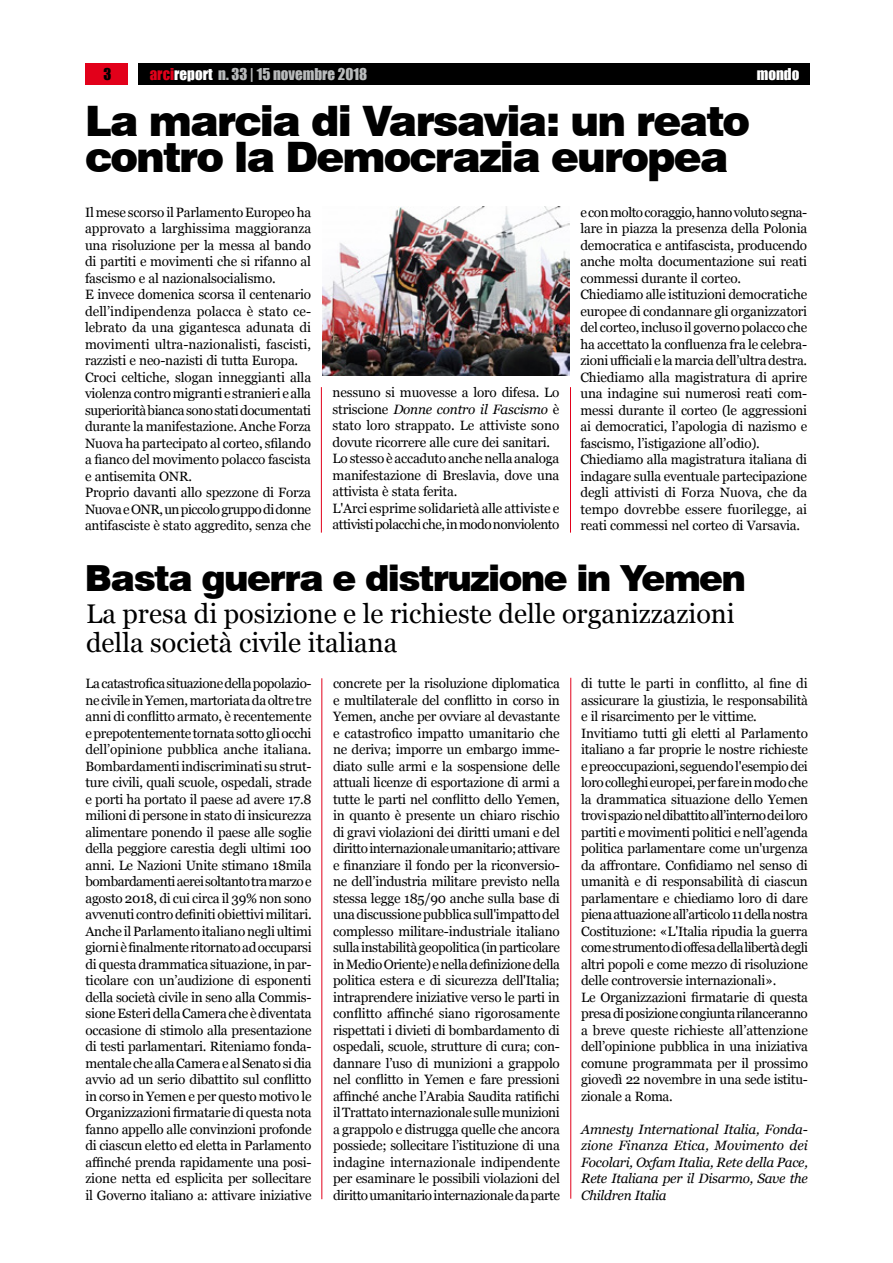
<style>
.page{position:relative;width:893px;height:1263px;background:#fff}
.page>*{position:absolute;margin:0;border:0;box-sizing:border-box;transform-origin:0 0}
.t1{font:900 42px/36px "Swiss 721 BT";letter-spacing:-.045em;color:#000}
.t2{font:900 36px "Swiss 721 BT";letter-spacing:-.045em;color:#000}
.t3{font:27px/28.5px "Georgia";color:#000}
.t4{font:15px "Impact";color:#b9bbbc}
.t5{font:15px "Impact";color:#fff}
.t6{font:15px "Impact";color:#000}
.t7{font:13.5px/16.5px "Georgia";letter-spacing:-.015em;color:#000}
.t8{font:italic 13.5px/16.5px "Georgia";letter-spacing:-.02em;color:#000;text-align:justify}
.s1{color:#e2001a}
.s2{color:#fff}
.s3{font-style:italic}
</style>
<div class="page">
<div style="left:85px;top:64px;width:43px;height:21px;background:#e2001a"></div>
<div style="left:138px;top:64px;width:672px;height:21px;background:#000"></div>
<hr style="left:321px;top:387px;width:1px;height:146px;background:#e2001a">
<hr style="left:570px;top:387px;width:1px;height:146px;background:#e2001a">
<hr style="left:321px;top:678px;width:1px;height:521px;background:#e2001a">
<hr style="left:570px;top:678px;width:1px;height:521px;background:#e2001a">
<img style="left:322px;top:207px;width:248px;height:168px">
<p class="t6" style="left:103px;top:62px;width:9px">3</p>
<p class="t4" style="left:150px;top:62px;width:219px"><span class="s1">arci</span><span class="s2">report</span> n. 33 | 15 novembre 2018</p>
<p class="t5" style="left:757px;top:62px;width:44px">mondo</p>
<h1 class="t1" style="left:85px;top:103px;width:667px">La marcia di Varsavia: un reato contro la Democrazia europea</h1>
<p class="t7" style="left:85px;top:204px;width:228px">Il mese scorso il Parlamento Europeo ha approvato a larghissima maggioranza una risoluzione per la messa al bando di partiti e movimenti che si rifanno al fascismo e al nazionalsocialismo.<br>E invece domenica scorsa il centenario dell’indipendenza polacca è stato ce&shy;lebrato da una gigantesca adunata di movimenti ultra-nazionalisti, fascisti, razzisti e neo-nazisti di tutta Europa.<br>Croci celtiche, slogan inneggianti alla violenza contro migranti e stranieri e alla superiorità bianca sono stati documentati durante la manifestazione. Anche Forza Nuova ha partecipato al corteo, sfilando a fianco del movimento polacco fascista e antisemita ONR.<br>Proprio davanti allo spezzone di Forza Nuova e ONR, un piccolo gruppo di donne antifasciste è stato aggredito, senza che</p>
<p class="t7" style="left:580px;top:204px;width:228px">e con molto coraggio, hanno voluto segna&shy;lare in piazza la presenza della Polonia democratica e antifascista, producendo anche molta documentazione sui reati commessi durante il corteo.<br>Chiediamo alle istituzioni democratiche europee di condannare gli organizzatori del corteo, incluso il governo polacco che ha accettato la confluenza fra le celebra&shy;zioni ufficiali e la marcia dell’ultra destra.<br>Chiediamo alla magistratura di aprire una indagine sui numerosi reati com&shy;messi durante il corteo (le aggressioni ai democratici, l’apologia di nazismo e fascismo, l’istigazione all’odio).<br>Chiediamo alla magistratura italiana di indagare sulla eventuale partecipazione degli attivisti di Forza Nuova, che da tempo dovrebbe essere fuorilegge, ai reati commessi nel corteo di Varsavia.</p>
<h2 class="t2" style="left:85px;top:557px;width:663px">Basta guerra e distruzione in Yemen</h2>
<p class="t7" style="left:333px;top:385px;width:228px">nessuno si muovesse a loro difesa. Lo striscione <span class="s3">Donne contro il Fascismo</span> è stato loro strappato. Le attiviste sono dovute ricorrere alle cure dei sanitari.<br>Lo stesso è accaduto anche nella analoga manifestazione di Breslavia, dove una attivista è stata ferita.<br>L'Arci esprime solidarietà alle attiviste e attivisti polacchi che, in modo nonviolento</p>
<h3 class="t3" style="left:86px;top:600px;width:650px">La presa di posizione e le richieste delle organizzazioni della società civile italiana</h3>
<p class="t7" style="left:581px;top:676px;width:228px">di tutte le parti in conflitto, al fine di assicurare la giustizia, le responsabilità e il risarcimento per le vittime.<br>Invitiamo tutti gli eletti al Parlamento italiano a far proprie le nostre richieste e preoccupazioni, seguendo l'esempio dei loro colleghi europei, per fare in modo che la drammatica situazione dello Yemen trovi spazio nel dibattito all’interno dei loro partiti e movimenti politici e nell’agenda politica parlamentare come un'urgenza da affrontare. Confidiamo nel senso di umanità e di responsabilità di ciascun parlamentare e chiediamo loro di dare piena attuazione all’articolo 11 della nostra Costituzione: «L'Italia ripudia la guerra come strumento di offesa della libertà degli altri popoli e come mezzo di risoluzione delle controversie internazionali».<br>Le Organizzazioni firmatarie di questa presa di posizione congiunta rilanceranno a breve queste richieste all’attenzione dell’opinione pubblica in una iniziativa comune programmata per il prossimo giovedì 22 novembre in una sede istitu&shy;zionale a Roma.</p>
<p class="t8" style="left:581px;top:1121px;width:228px">Amnesty International Italia, Fonda&shy;zione Finanza Etica, Movimento dei Focolari, Oxfam Italia, Rete della Pace, Rete Italiana per il Disarmo, Save the Children Italia</p>
<p class="t7" style="left:86px;top:676px;width:228px;text-align:justify">La catastrofica situazione della popolazio&shy;ne civile in Yemen, martoriata da oltre tre anni di conflitto armato, è recentemente e prepotentemente tornata sotto gli occhi dell’opinione pubblica anche italiana.<br>Bombardamenti indiscriminati su strut&shy;ture civili, quali scuole, ospedali, strade e porti ha portato il paese ad avere 17.8 milioni di persone in stato di insicurezza alimentare ponendo il paese alle soglie della peggiore carestia degli ultimi 100 anni. Le Nazioni Unite stimano 18mila bombardamenti aerei soltanto tra marzo e agosto 2018, di cui circa il 39% non sono avvenuti contro definiti obiettivi militari.<br>Anche il Parlamento italiano negli ultimi giorni è finalmente ritornato ad occuparsi di questa drammatica situazione, in par&shy;ticolare con un’audizione di esponenti della società civile in seno alla Commis&shy;sione Esteri della Camera che è diventata occasione di stimolo alla presentazione di testi parlamentari. Riteniamo fonda&shy;mentale che alla Camera e al Senato si dia avvio ad un serio dibattito sul conflitto in corso in Yemen e per questo motivo le Organizzazioni firmatarie di questa nota fanno appello alle convinzioni profonde di ciascun eletto ed eletta in Parlamento affinché prenda rapidamente una posi&shy;zione netta ed esplicita per sollecitare il Governo italiano a: attivare iniziative</p>
<p class="t7" style="left:333px;top:676px;width:228px;text-align:justify">concrete per la risoluzione diplomatica e multilaterale del conflitto in corso in Yemen, anche per ovviare al devastante e catastrofico impatto umanitario che ne deriva; imporre un embargo imme&shy;diato sulle armi e la sospensione delle attuali licenze di esportazione di armi a tutte le parti nel conflitto dello Yemen, in quanto è presente un chiaro rischio di gravi violazioni dei diritti umani e del diritto internazionale umanitario; attivare e finanziare il fondo per la riconversio&shy;ne dell’industria militare previsto nella stessa legge 185/90 anche sulla base di una discussione pubblica sull'impatto del complesso militare-industriale italiano sulla instabilità geopolitica (in particolare in Medio Oriente) e nella definizione della politica estera e di sicurezza dell'Italia; intraprendere iniziative verso le parti in conflitto affinché siano rigorosamente rispettati i divieti di bombardamento di ospedali, scuole, strutture di cura; con&shy;dannare l’uso di munizioni a grappolo nel conflitto in Yemen e fare pressioni affinché anche l’Arabia Saudita ratifichi il Trattato internazionale sulle munizioni a grappolo e distrugga quelle che ancora possiede; sollecitare l’istituzione di una indagine internazionale indipendente per esaminare le possibili violazioni del diritto umanitario internazionale da parte</p>
</div>
